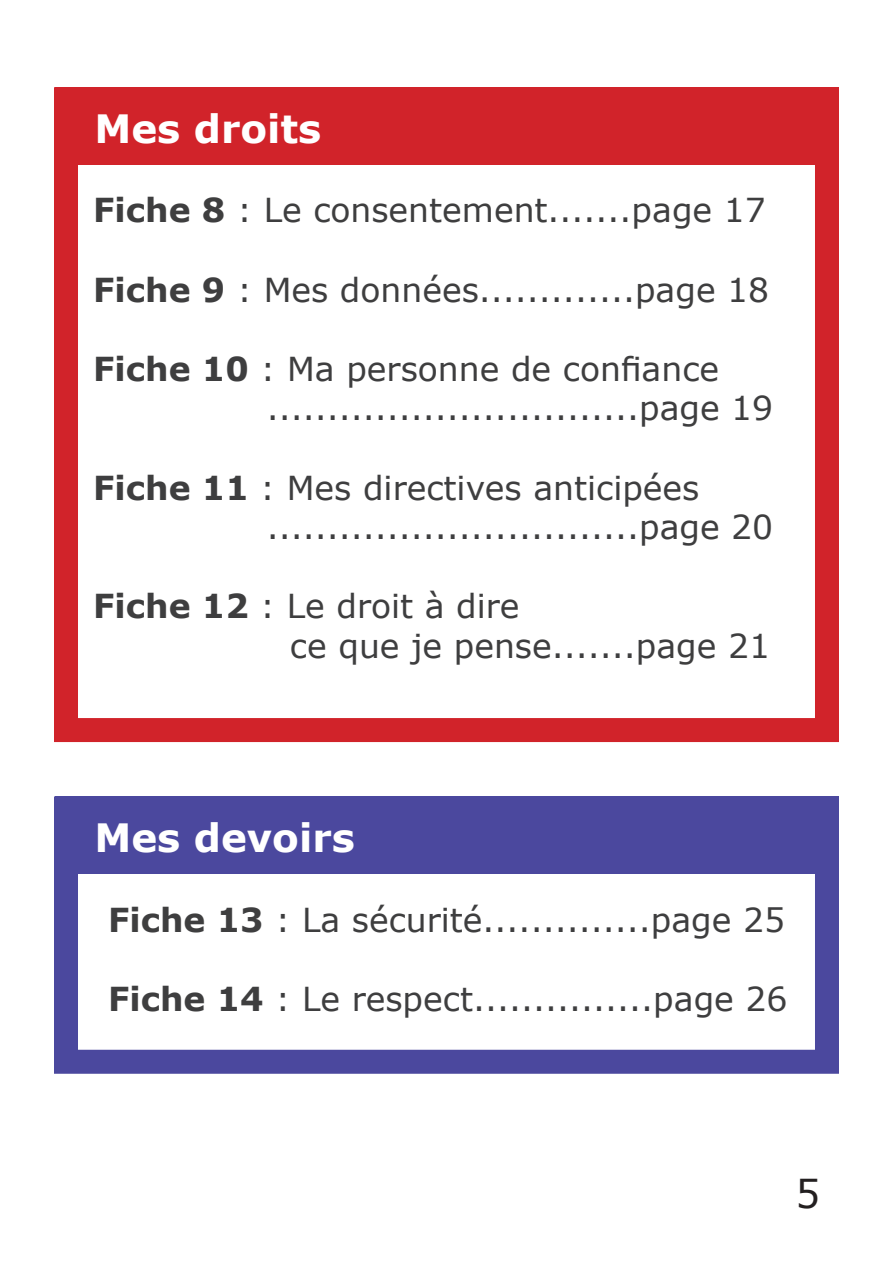
<style>
.page{position:relative;width:893px;height:1263px;background:#fff}
.page>*{position:absolute;margin:0;border:0;box-sizing:border-box;transform-origin:0 0}
.t1{font:700 39px "Verdana";color:#fff}
.t2{font:39px "Verdana";color:#231f20}
.t3{font:33px/39.6px "Verdana";color:#3e3e3f}
.s1{font-weight:700}
</style>
<div class="page">
<div style="left:54px;top:87px;width:785px;height:655px;border:24px solid #d1232a"></div>
<div style="left:54px;top:796px;width:785px;height:278px;border:24px solid #4b489e"></div>
<div style="left:56px;top:87px;width:783px;height:78px;background:#d1232a"></div>
<div style="left:56px;top:796px;width:783px;height:78px;background:#4b489e"></div>
<p class="t1" style="left:94px;top:101px;width:229px">Mes droits</p>
<p class="t3" style="left:93px;top:190px;width:674px"><span class="s1">Fiche 8</span> : Le consentement.......page 17</p>
<p class="t3" style="left:93px;top:269px;width:678px"><span class="s1">Fiche 9</span> : Mes données.............page 18</p>
<p class="t3" style="left:267px;top:349px;width:508px;text-indent:-174px"><span class="s1">Fiche 10</span> : Ma personne de confiance ...............................page 19</p>
<p class="t3" style="left:267px;top:467px;width:508px;text-indent:-174px"><span class="s1">Fiche 11</span> : Mes directives anticipées ...............................page 20</p>
<p class="t3" style="left:290px;top:586px;width:482px;text-indent:-197px"><span class="s1">Fiche 12</span> : Le droit à dire<br>ce que je pense.......page 21</p>
<p class="t1" style="left:94px;top:811px;width:262px">Mes devoirs</p>
<p class="t3" style="left:108px;top:899px;width:678px"><span class="s1">Fiche 13</span> : La sécurité..............page 25</p>
<p class="t3" style="left:108px;top:979px;width:681px"><span class="s1">Fiche 14</span> : Le respect...............page 26</p>
<p class="t2" style="left:795px;top:1167px;width:26px">5</p>
</div>
